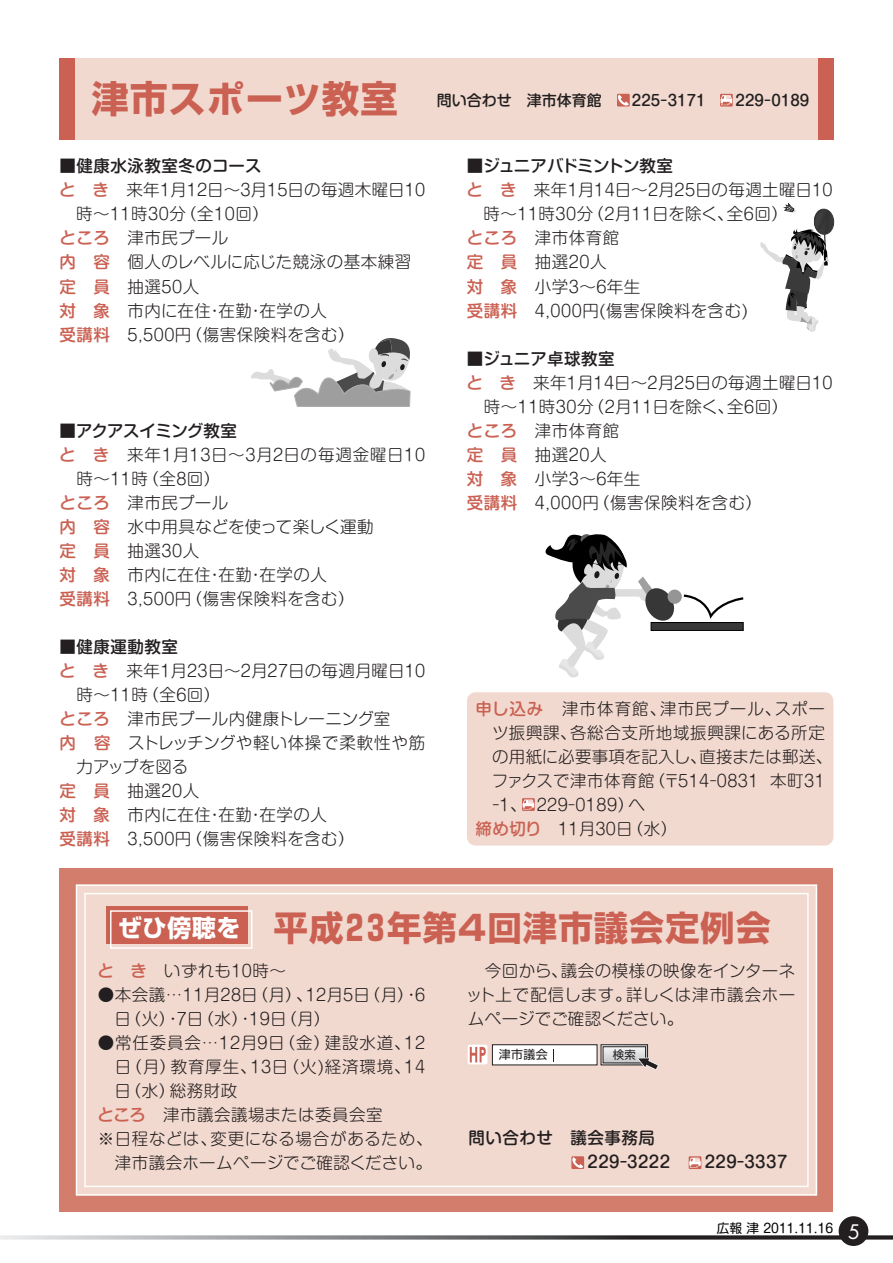
<style>
.page{position:relative;width:893px;height:1263px;background:#fff}
.page>*{position:absolute;margin:0;border:0;box-sizing:border-box;transform-origin:0 0}
.t1{font:700 37.5px "Shin Go";letter-spacing:.03em;color:#ca6153}
.t2{font:700 34.5px "Shin Go";letter-spacing:.03em;color:#ca6153}
.t3{font:700 24px "Shin Go";letter-spacing:.025em;color:#fff}
.t4{font:19.5px "Futura";color:#fff}
.t5{font:300 16.5px/24px "Shin M Go";letter-spacing:.03em;color:#231f20}
.t6{font:300 16.5px "Shin M Go";letter-spacing:.05em;color:#231f20}
.t7{font:500 16.5px/24px "Shin M Go";letter-spacing:.03em;color:#231f20}
.t8{font:300 16.5px "Shin M Go";letter-spacing:.005em;color:#231f20}
.t9{font:300 16.5px "Shin M Go";letter-spacing:.055em;color:#231f20}
.t10{font:300 16.5px "Shin M Go";letter-spacing:.065em;color:#231f20}
.t11{font:500 16.5px "Shin M Go";letter-spacing:-.045em;color:#231f20}
.t12{font:300 16.5px "Shin M Go";letter-spacing:.03em;color:#231f20;scale:.5 1}
.t13{font:500 16.5px "Shin M Go";letter-spacing:-.025em;color:#231f20}
.t14{font:500 16.5px "Shin M Go";color:#231f20}
.t15{font:300 16.5px "Shin M Go";color:#231f20}
.t16{font:500 15px "Shin M Go";color:#231f20}
.t17{font:12.75px "Shin M Go";color:#000}
.t18{font:12px "Shin Go";color:#231f20}
.t19{font:11.4px "Shin Go";color:#231f20}
.s1{font-weight:500;color:#ca6153}
</style>
<div class="page">
<div style="left:60px;top:58px;width:773px;height:82px;background:#f2d9cf"></div>
<svg style="left:0;top:1235px;width:893px;height:4px;background:#7c7b7d"></svg>
<div style="left:839px;top:1216px;width:29px;height:30px;background:#231f20;border-radius:50%"></div>
<div style="left:60px;top:58px;width:15px;height:82px;background:#ca6153"></div>
<div style="left:818px;top:58px;width:15px;height:82px;background:#ca6153"></div>
<svg style="left:760px;top:203px;width:74px;height:129px"></svg>
<svg style="left:545px;top:534px;width:199px;height:144px"></svg>
<div style="left:467px;top:692px;width:366px;height:153px;background:#f2d9cf;border-radius:9px"></div>
<div style="left:60px;top:868px;width:773px;height:344px;background:#d37d6c"></div>
<div style="left:77px;top:885px;width:739px;height:310px;background:#f2d9cf"></div>
<div style="left:76px;top:884px;width:741px;height:312px;border:2px solid #fff"></div>
<div style="left:107px;top:907px;width:141px;height:37px;background:#ca6153"></div>
<div style="left:110px;top:910px;width:142px;height:39px;border:1px solid #fff"></div>
<svg style="left:617px;top:94px;width:13px;height:13px"></svg>
<svg style="left:617px;top:95px;width:12px;height:11px"></svg>
<svg style="left:720px;top:94px;width:13px;height:13px"></svg>
<svg style="left:720px;top:95px;width:12px;height:10px"></svg>
<div style="left:492px;top:1044px;width:105px;height:21px;background:#fff;border:1px solid #231f20"></div>
<svg style="left:605px;top:1048px;width:39px;height:13px"></svg>
<div style="left:601px;top:1044px;width:47px;height:21px;border:1px solid #231f20"></div>
<div style="left:603px;top:1046px;width:43px;height:17px;border:1px solid #231f20"></div>
<svg style="left:553px;top:1049px;width:1px;height:12px"></svg>
<svg style="left:635px;top:1057px;width:24px;height:13px"></svg>
<svg style="left:468px;top:1044px;width:19px;height:20px"></svg>
<svg style="left:470px;top:1047px;width:16px;height:15px"></svg>
<svg style="left:571px;top:1156px;width:13px;height:13px"></svg>
<svg style="left:572px;top:1157px;width:11px;height:12px"></svg>
<svg style="left:689px;top:1156px;width:12px;height:13px"></svg>
<svg style="left:689px;top:1158px;width:12px;height:10px"></svg>
<svg style="left:251px;top:338px;width:160px;height:69px"></svg>
<svg style="left:522px;top:798px;width:13px;height:13px"></svg>
<svg style="left:522px;top:799px;width:12px;height:10px"></svg>
<h1 class="t1" style="left:91px;top:74px;width:308px">津市スポーツ教室</h1>
<p class="t16" style="left:437px;top:89px;width:166px">問い合わせ 津市体育館</p>
<p class="t16" style="left:632px;top:89px;width:75px">225－3171</p>
<p class="t16" style="left:736px;top:89px;width:75px">229－0189</p>
<p class="t7" style="left:60px;top:153px;width:204px">■健康水泳教室冬のコース</p>
<p class="t5" style="left:59px;top:177px;width:368px"><span class="s1">と き</span> 来年1月12日～3月15日の毎週木曜日10</p>
<p class="t5" style="left:76px;top:201px;width:194px">時～11時30分（全10回）</p>
<p class="t5" style="left:60px;top:225px;width:170px"><span class="s1">ところ</span> 津市民プール</p>
<p class="t5" style="left:60px;top:249px;width:353px"><span class="s1">内 容</span> 個人のレベルに応じた競泳の基本練習</p>
<p class="t5" style="left:60px;top:273px;width:141px"><span class="s1">定 員</span> 抽選50人</p>
<p class="t5" style="left:60px;top:297px;width:269px"><span class="s1">対 象</span> 市内に在住・在勤・在学の人</p>
<p class="t5" style="left:60px;top:321px;width:297px"><span class="s1">受講料</span> 5,500円（傷害保険料を含む）</p>
<p class="t13" style="left:60px;top:418px;width:179px">■アクアスイミング教室</p>
<p class="t9" style="left:59px;top:443px;width:368px"><span class="s1">と き</span> 来年1月13日～3月2日の毎週金曜日10</p>
<p class="t5" style="left:77px;top:465px;width:145px">時～11時（全8回）</p>
<p class="t5" style="left:60px;top:489px;width:170px"><span class="s1">ところ</span> 津市民プール</p>
<p class="t8" style="left:60px;top:515px;width:316px"><span class="s1">内 容</span> 水中用具などを使って楽しく運動</p>
<p class="t5" style="left:60px;top:537px;width:141px"><span class="s1">定 員</span> 抽選30人</p>
<p class="t5" style="left:60px;top:561px;width:269px"><span class="s1">対 象</span> 市内に在住・在勤・在学の人</p>
<p class="t5" style="left:60px;top:585px;width:297px"><span class="s1">受講料</span> 3,500円（傷害保険料を含む）</p>
<p class="t7" style="left:60px;top:633px;width:120px">■健康運動教室</p>
<p class="t5" style="left:59px;top:657px;width:368px"><span class="s1">と き</span> 来年1月23日～2月27日の毎週月曜日10</p>
<p class="t5" style="left:77px;top:681px;width:145px">時～11時（全6回）</p>
<p class="t5" style="left:60px;top:705px;width:332px"><span class="s1">ところ</span> 津市民プール内健康トレーニング室</p>
<p class="t6" style="left:60px;top:731px;width:367px"><span class="s1">内 容</span> ストレッチングや軽い体操で柔軟性や筋</p>
<p class="t15" style="left:77px;top:755px;width:113px">力アップを図る</p>
<p class="t5" style="left:60px;top:777px;width:141px"><span class="s1">定 員</span> 抽選20人</p>
<p class="t5" style="left:60px;top:801px;width:269px"><span class="s1">対 象</span> 市内に在住・在勤・在学の人</p>
<p class="t5" style="left:60px;top:825px;width:297px"><span class="s1">受講料</span> 3,500円（傷害保険料を含む）</p>
<p class="t11" style="left:467px;top:154px;width:208px">■ジュニアバドミントン教室</p>
<p class="t5" style="left:466px;top:177px;width:368px"><span class="s1">と き</span> 来年1月14日～2月25日の毎週土曜日10</p>
<p class="t5" style="left:484px;top:201px;width:306px">時～11時30分（2月11日を除く、全6回）</p>
<p class="t5" style="left:467px;top:225px;width:154px"><span class="s1">ところ</span> 津市体育館</p>
<p class="t5" style="left:467px;top:249px;width:141px"><span class="s1">定 員</span> 抽選20人</p>
<p class="t5" style="left:467px;top:273px;width:175px"><span class="s1">対 象</span> 小学3～6年生</p>
<p class="t5" style="left:467px;top:297px;width:283px"><span class="s1">受講料</span> 4,000円(傷害保険料を含む)</p>
<p class="t14" style="left:467px;top:346px;width:149px">■ジュニア卓球教室</p>
<p class="t5" style="left:466px;top:369px;width:368px"><span class="s1">と き</span> 来年1月14日～2月25日の毎週土曜日10</p>
<p class="t5" style="left:484px;top:393px;width:306px">時～11時30分（2月11日を除く、全6回）</p>
<p class="t5" style="left:467px;top:417px;width:154px"><span class="s1">ところ</span> 津市体育館</p>
<p class="t5" style="left:467px;top:441px;width:141px"><span class="s1">定 員</span> 抽選20人</p>
<p class="t5" style="left:467px;top:465px;width:175px"><span class="s1">対 象</span> 小学3～6年生</p>
<p class="t5" style="left:467px;top:489px;width:297px"><span class="s1">受講料</span> 4,000円（傷害保険料を含む）</p>
<p class="t10" style="left:475px;top:697px;width:351px"><span class="s1">申し込み</span> 津市体育館、津市民プール、スポー</p>
<p class="t5" style="left:492px;top:719px;width:334px">ツ振興課、各総合支所地域振興課にある所定</p>
<p class="t5" style="left:492px;top:743px;width:342px">の用紙に必要事項を記入し、直接または郵送、</p>
<p class="t5" style="left:492px;top:767px;width:335px">ファクスで津市体育館（〒514－0831 本町31</p>
<p class="t12" style="left:492px;top:793px;width:308px">－1、 229－0189）へ</p>
<p class="t5" style="left:475px;top:815px;width:203px"><span class="s1">締め切り</span> 11月30日（水）</p>
<h2 class="t2" style="left:274px;top:905px;width:499px">平成２３年第4回津市議会定例会</h2>
<h3 class="t3" style="left:118px;top:912px;width:124px">ぜひ傍聴を</h3>
<p class="t5" style="left:97px;top:957px;width:190px"><span class="s1">と き</span> いずれも10時～</p>
<p class="t5" style="left:114px;top:981px;width:312px;text-indent:-17px">●本会議…11月28日（月）、12月5日（月）・6日（火）・7日（水）・19日（月）</p>
<p class="t6" style="left:98px;top:1031px;width:329px">●常任委員会…12月9日（金）建設水道、12</p>
<p class="t6" style="left:115px;top:1055px;width:312px">日（月）教育厚生、13日（火)経済環境、14</p>
<p class="t5" style="left:114px;top:1077px;width:124px">日（水）総務財政</p>
<p class="t5" style="left:97px;top:1101px;width:287px"><span class="s1">ところ</span> 津市議会議場または委員会室</p>
<p class="t5" style="left:98px;top:1125px;width:336px">※日程などは、変更になる場合があるため、</p>
<p class="t8" style="left:115px;top:1151px;width:319px">津市議会ホームページでご確認ください。</p>
<p class="t5" style="left:466px;top:957px;width:331px;text-align:justify;text-indent:19px">今回から、議会の模様の映像をインターネット上で配信します。詳しくは津市議会ホームページでご確認ください。</p>
<p class="t18" style="left:499px;top:1046px;width:51px">津市議会</p>
<p class="t19" style="left:613px;top:1047px;width:25px">検索</p>
<p class="t7" style="left:587px;top:1125px;width:84px;text-indent:-119px">問い合わせ 議会事務局<br>229－3222</p>
<p class="t7" style="left:705px;top:1149px;width:84px">229－3337</p>
<p class="t17" style="left:717px;top:1219px;width:118px">広報津 2011.11.16</p>
<p class="t4" style="left:848px;top:1218px;width:14px">5</p>
</div>
